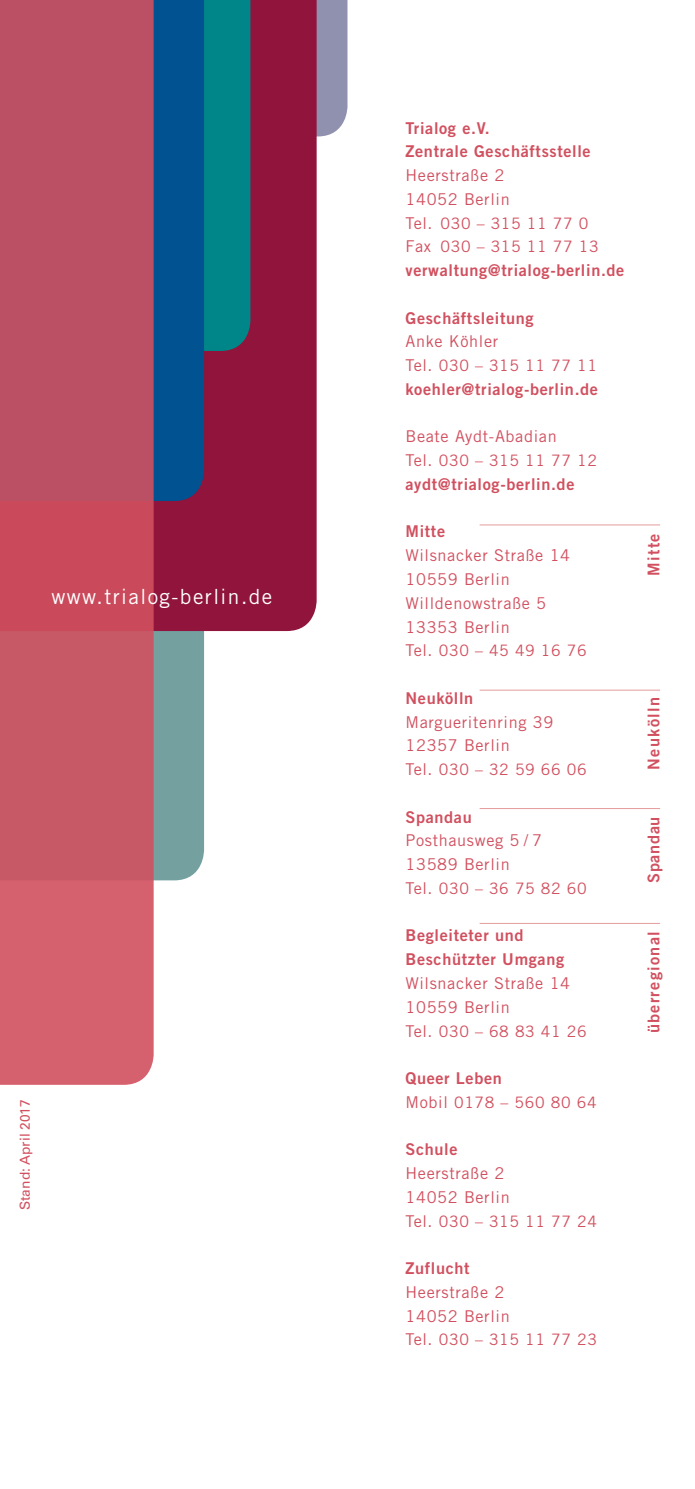
<style>
.page{position:relative;width:695px;height:1489px;background:#fff}
.page>*{position:absolute;margin:0;border:0;box-sizing:border-box;transform-origin:0 0}
.t1{font:21px "Trade Gothic";letter-spacing:.07em;color:#fff}
.t2{font:16.25px/23.8px "Trade Gothic";letter-spacing:.04em;color:#d1505f}
.t3{font:16.25px/23.8px "Trade Gothic Bold Two";letter-spacing:.04em;color:#d1505f}
.t4{font:16.25px "Trade Gothic Bold Two";letter-spacing:.08em;color:#d1505f}
.t5{font:15.75px/23.8px "Trade Gothic";letter-spacing:.04em;color:#d1505f}
.t6{font:13.75px "Univers";letter-spacing:.005em;color:#d1505f}
.s1{font-size:16.25px}
</style>
<div class="page">
<div style="left:154px;top:631px;width:50px;height:249px;background:#74a1a0"></div>
<svg style="left:316px;top:0;width:31px;height:136px;background:#9492af"></svg>
<div style="left:154px;top:0;width:162px;height:631px;background:#90143b"></div>
<div style="left:204px;top:0;width:46px;height:351px;background:#008688"></div>
<div style="left:154px;top:0;width:50px;height:501px;background:#005291"></div>
<svg style="left:0;top:0;width:154px;height:1084px;background:#c45465"></svg>
<hr style="left:479px;top:524px;width:181px;height:1px;background:#e39c9b">
<hr style="left:479px;top:689px;width:181px;height:1px;background:#e39c9b">
<hr style="left:479px;top:808px;width:181px;height:1px;background:#e39c9b">
<hr style="left:479px;top:923px;width:181px;height:1px;background:#e39c9b">
<p class="t1" style="left:51px;top:583px;width:222px">www.trialog-berlin.de</p>
<p class="t6" style="left:17px;top:1210px;width:112px;rotate:-90deg">Stand: April 2017</p>
<p class="t3" style="left:405px;top:115px;width:187px">Trialog e.V.<br>Zentrale Geschäftsstelle</p>
<p class="t2" style="left:405px;top:163px;width:106px">Heerstraße 2<br>14052 Berlin</p>
<p class="t5" style="left:405px;top:211px;width:195px"><span class="s1">Tel.</span> 030 – 315 11 77 0<br><span class="s1">Fax</span> 030 – 315 11 77 13</p>
<p class="t3" style="left:405px;top:258px;width:220px">verwaltung@trialog-berlin.de</p>
<p class="t3" style="left:405px;top:305px;width:130px">Geschäftsleitung</p>
<p class="t2" style="left:405px;top:329px;width:94px">Anke Köhler</p>
<p class="t5" style="left:405px;top:353px;width:193px"><span class="s1">Tel.</span> 030 – 315 11 77 11</p>
<p class="t3" style="left:405px;top:377px;width:194px">koehler@trialog-berlin.de</p>
<p class="t2" style="left:405px;top:424px;width:153px">Beate Aydt-Abadian</p>
<p class="t5" style="left:405px;top:448px;width:193px"><span class="s1">Tel.</span> 030 – 315 11 77 12</p>
<p class="t3" style="left:405px;top:472px;width:170px">aydt@trialog-berlin.de</p>
<p class="t3" style="left:405px;top:519px;width:41px">Mitte</p>
<p class="t2" style="left:405px;top:543px;width:166px">Wilsnacker Straße 14<br>10559 Berlin<br>Willdenowstraße 5<br>13353 Berlin</p>
<p class="t5" style="left:405px;top:638px;width:183px"><span class="s1">Tel.</span> 030 – 45 49 16 76</p>
<p class="t3" style="left:405px;top:685px;width:69px">Neukölln</p>
<p class="t2" style="left:405px;top:709px;width:149px">Margueritenring 39<br>12357 Berlin</p>
<p class="t5" style="left:405px;top:757px;width:183px"><span class="s1">Tel.</span> 030 – 32 59 66 06</p>
<p class="t3" style="left:405px;top:804px;width:68px">Spandau</p>
<p class="t2" style="left:405px;top:828px;width:138px">Posthausweg 5 / 7<br>13589 Berlin</p>
<p class="t5" style="left:405px;top:876px;width:183px"><span class="s1">Tel.</span> 030 – 36 75 82 60</p>
<p class="t3" style="left:405px;top:923px;width:160px">Begleiteter und<br>Beschützter Umgang</p>
<p class="t2" style="left:405px;top:971px;width:166px">Wilsnacker Straße 14<br>10559 Berlin</p>
<p class="t5" style="left:405px;top:1018px;width:183px"><span class="s1">Tel.</span> 030 – 68 83 41 26</p>
<p class="t3" style="left:405px;top:1065px;width:98px">Queer Leben</p>
<p class="t5" style="left:405px;top:1090px;width:192px"><span class="s1">Mobil</span> 0178 – 560 80 64</p>
<p class="t3" style="left:405px;top:1137px;width:54px">Schule</p>
<p class="t2" style="left:405px;top:1161px;width:106px">Heerstraße 2<br>14052 Berlin</p>
<p class="t5" style="left:405px;top:1208px;width:193px"><span class="s1">Tel.</span> 030 – 315 11 77 24</p>
<p class="t3" style="left:405px;top:1255px;width:66px">Zuflucht</p>
<p class="t2" style="left:405px;top:1279px;width:106px">Heerstraße 2<br>14052 Berlin</p>
<p class="t5" style="left:405px;top:1327px;width:193px"><span class="s1">Tel.</span> 030 – 315 11 77 23</p>
<p class="t3" style="left:641px;top:575px;width:44px;rotate:-90deg">Mitte</p>
<p class="t4" style="left:643px;top:769px;width:74px;rotate:-90deg">Neukölln</p>
<p class="t3" style="left:641px;top:882px;width:68px;rotate:-90deg">Spandau</p>
<p class="t4" style="left:643px;top:1033px;width:103px;rotate:-90deg">überregional</p>
</div>
